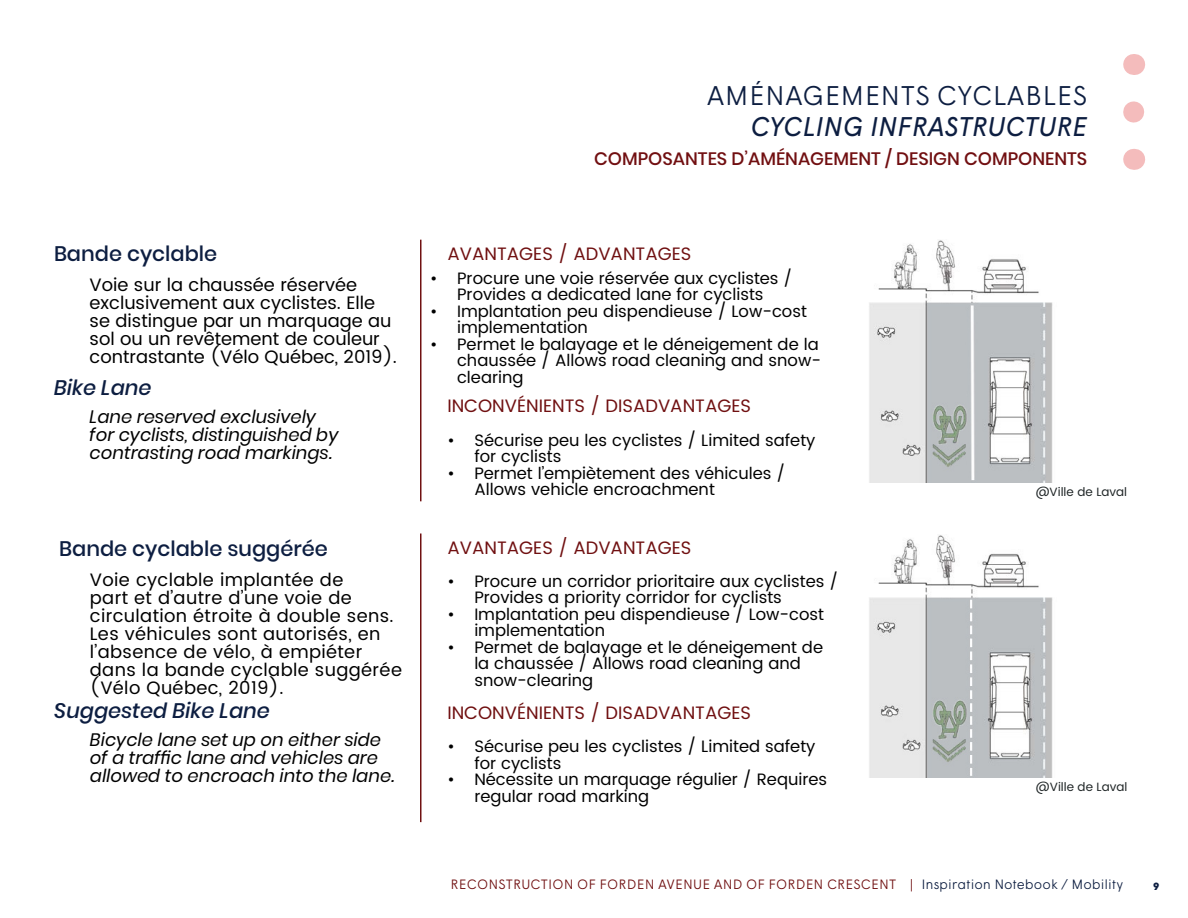
<style>
.page{position:relative;width:1188px;height:918px;background:#fff}
.page>*{position:absolute;margin:0;border:0;box-sizing:border-box;transform-origin:0 0}
.t1{font:italic 27px "Wigrum";letter-spacing:.01em;color:#0d1e41}
.t2{font:300 27px "Wigrum";letter-spacing:.01em;color:#0d1e41}
.t3{font:500 21px "Poppins";color:#0d1e41}
.t4{font:italic 500 21px "Poppins";color:#0d1e41}
.t5{font:18px/18px "Poppins";letter-spacing:.02em;color:#000}
.t6{font:italic 18px/18px "Poppins";color:#000}
.t7{font:18px/18px "Poppins";color:#000}
.t8{font:18px "Poppins";color:#701011}
.t9{font:500 18px "Poppins";color:#710f11}
.t10{font:16.5px/16.5px "Poppins";color:#000}
.t11{font:300 13.5px "Wigrum";letter-spacing:.01em;color:#701011}
.t12{font:12px "Poppins";color:#1f2526}
.t13{font:900 10.5px "Wigrum";color:#0d1e41}
.s1{color:#0d1e41}
</style>
<div class="page">
<svg style="left:1123px;top:112px;width:21px;height:11px"></svg>
<svg style="left:1134px;top:54px;width:1px;height:21px"></svg>
<svg style="left:1134px;top:149px;width:1px;height:21px"></svg>
<img style="left:869px;top:240px;width:184px;height:242px">
<hr style="left:420px;top:240px;width:2px;height:261px;background:#701011">
<hr style="left:420px;top:534px;width:2px;height:288px;background:#701011">
<img style="left:869px;top:535px;width:184px;height:242px">
<p class="t3" style="left:54px;top:242px;width:165px">Bande cyclable</p>
<p class="t7" style="left:90px;top:276px;width:309px">Voie sur la chaussée réservée exclusivement aux cyclistes. Elle se distingue par un marquage au sol ou un revêtement de couleur contrastante (Vélo Québec, 2019).</p>
<p class="t4" style="left:54px;top:376px;width:99px">Bike Lane</p>
<p class="t6" style="left:90px;top:408px;width:250px">Lane reserved exclusively for cyclists, distinguished by contrasting road markings.</p>
<p class="t3" style="left:59px;top:537px;width:270px">Bande cyclable suggérée</p>
<p class="t5" style="left:90px;top:571px;width:314px">Voie cyclable implantée de<br>part et d’autre d’une voie de circulation étroite à double sens.<br>Les véhicules sont autorisés, en l’absence de vélo, à empiéter dans la bande cyclable suggérée (Vélo Québec, 2019).</p>
<p class="t4" style="left:54px;top:699px;width:217px">Suggested Bike Lane</p>
<p class="t6" style="left:90px;top:731px;width:306px">Bicycle lane set up on either side of a traffic lane and vehicles are allowed to encroach into the lane.</p>
<h1 class="t2" style="left:707px;top:75px;width:382px">AMÉNAGEMENTS CYCLABLES</h1>
<h1 class="t1" style="left:751px;top:106px;width:338px">CYCLING INFRASTRUCTURE</h1>
<p class="t9" style="left:594px;top:148px;width:495px">COMPOSANTES D’AMÉNAGEMENT / DESIGN COMPONENTS</p>
<p class="t8" style="left:447px;top:240px;width:246px">AVANTAGES / ADVANTAGES</p>
<p class="t10" style="left:430px;top:270px;width:364px;text-align:center">• Procure une voie réservée aux cyclistes /<br>Provides a dedicated lane for cyclists</p>
<p class="t10" style="left:457px;top:303px;width:351px;text-indent:-27px">• Implantation peu dispendieuse / Low-cost implementation</p>
<p class="t10" style="left:457px;top:336px;width:365px;text-indent:-27px">• Permet le balayage et le déneigement de la chaussée / Allows road cleaning and snow&shy;clearing</p>
<p class="t8" style="left:447px;top:393px;width:305px">INCONVÉNIENTS / DISADVANTAGES</p>
<p class="t10" style="left:474px;top:432px;width:343px;text-indent:-27px">• Sécurise peu les cyclistes / Limited safety for cyclists</p>
<p class="t10" style="left:474px;top:465px;width:313px;text-indent:-27px">• Permet l’empiètement des véhicules /<br>Allows vehicle encroachment</p>
<p class="t8" style="left:447px;top:534px;width:246px">AVANTAGES / ADVANTAGES</p>
<p class="t10" style="left:474px;top:573px;width:365px;text-indent:-27px">• Procure un corridor prioritaire aux cyclistes /<br>Provides a priority corridor for cyclists</p>
<p class="t10" style="left:474px;top:606px;width:351px;text-indent:-27px">• Implantation peu dispendieuse / Low-cost implementation</p>
<p class="t10" style="left:474px;top:639px;width:350px;text-indent:-27px">• Permet de balayage et le déneigement de la chaussée / Allows road cleaning and snow-clearing</p>
<p class="t8" style="left:447px;top:699px;width:305px">INCONVÉNIENTS / DISADVANTAGES</p>
<p class="t10" style="left:474px;top:739px;width:343px;text-indent:-27px">• Sécurise peu les cyclistes / Limited safety for cyclists</p>
<p class="t10" style="left:474px;top:772px;width:354px;text-indent:-27px">• Nécessite un marquage régulier / Requires regular road marking</p>
<p class="t12" style="left:1036px;top:483px;width:93px">@Ville de Laval</p>
<p class="t12" style="left:1036px;top:778px;width:93px">@Ville de Laval</p>
<p class="t11" style="left:451px;top:874px;width:674px">RECONSTRUCTION OF FORDEN AVENUE AND OF FORDEN CRESCENT | <span class="s1">Inspiration Notebook / Mobility</span></p>
<p class="t13" style="left:1153px;top:878px;width:8px">9</p>
</div>
